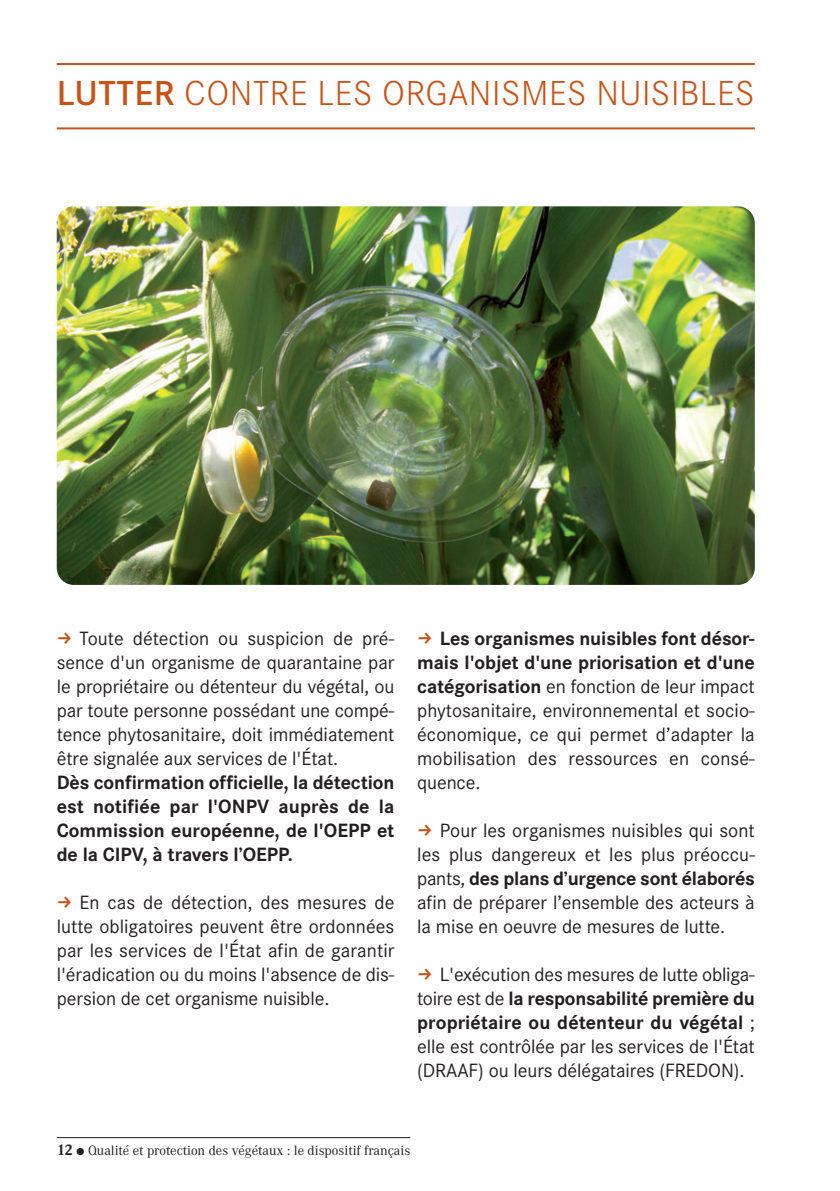
<style>
.page{position:relative;width:840px;height:1191px;background:#fff}
.page>*{position:absolute;margin:0;border:0;box-sizing:border-box;transform-origin:0 0}
.t1{font:300 36px "Corporate S";letter-spacing:.015em;color:#c75318}
.t2{font:20px/24px "Corporate S";letter-spacing:-.005em;color:#231f20;text-align:justify}
.t3{font:700 20px/24px "Corporate S";color:#231f20;text-align:justify}
.t4{font:14px "Corporate A";color:#231f20}
.s1{font-weight:600}
.s2{font-weight:700}
.s3{font-weight:700;font-size:16px}
</style>
<div class="page">
<hr style="left:57px;top:1137px;width:353px;height:1px;background:#231f20">
<hr style="left:57px;top:63px;width:697px;height:2px;background:#c75318">
<hr style="left:57px;top:127px;width:697px;height:2px;background:#c75318">
<img style="left:57px;top:206px;width:697px;height:379px;border-radius:17px">
<h1 class="t1" style="left:57px;top:71px;width:699px"><span class="s1">LUTTER</span> CONTRE LES ORGANISMES NUISIBLES</h1>
<p class="t2" style="left:57px;top:626px;width:339px;text-indent:23px">Toute détection ou suspicion de pré&shy;sence d'un organisme de quarantaine par le propriétaire ou détenteur du végétal, ou par toute personne possédant une compé&shy;tence phytosanitaire, doit immédiatement être signalée aux services de l'État.</p>
<p class="t3" style="left:57px;top:770px;width:339px">Dès confirmation officielle, la détection est notifiée par l'ONPV auprès de la Commission européenne, de l'OEPP et de la CIPV, à travers l’OEPP.</p>
<p class="t2" style="left:57px;top:890px;width:339px;text-indent:23px">En cas de détection, des mesures de lutte obligatoires peuvent être ordonnées par les services de l'État afin de garantir l'éradication ou du moins l'absence de dis&shy;persion de cet organisme nuisible.</p>
<p class="t2" style="left:417px;top:626px;width:339px;text-indent:23px"><span class="s2">Les organismes nuisibles font désor&shy;mais l'objet d'une priorisation et d'une catégorisation</span> en fonction de leur impact phytosanitaire, environnemental et socio&shy;économique, ce qui permet d’adapter la mobilisation des ressources en consé&shy;quence.</p>
<p class="t2" style="left:417px;top:818px;width:339px;text-indent:23px">Pour les organismes nuisibles qui sont les plus dangereux et les plus préoccu&shy;pants, <span class="s2">des plans d’urgence sont élaborés </span>afin de préparer l’ensemble des acteurs à la mise en oeuvre de mesures de lutte.</p>
<p class="t2" style="left:417px;top:962px;width:339px;text-indent:23px">L'exécution des mesures de lutte obliga&shy;toire est de <span class="s2">la responsabilité première du propriétaire ou détenteur du végétal</span> ; elle est contrôlée par les services de l'État (DRAAF) ou leurs délégataires (FREDON).</p>
<p class="t4" style="left:57px;top:1142px;width:355px"><span class="s3">12</span> ● Qualité et protection des végétaux : le dispositif français</p>
</div>
